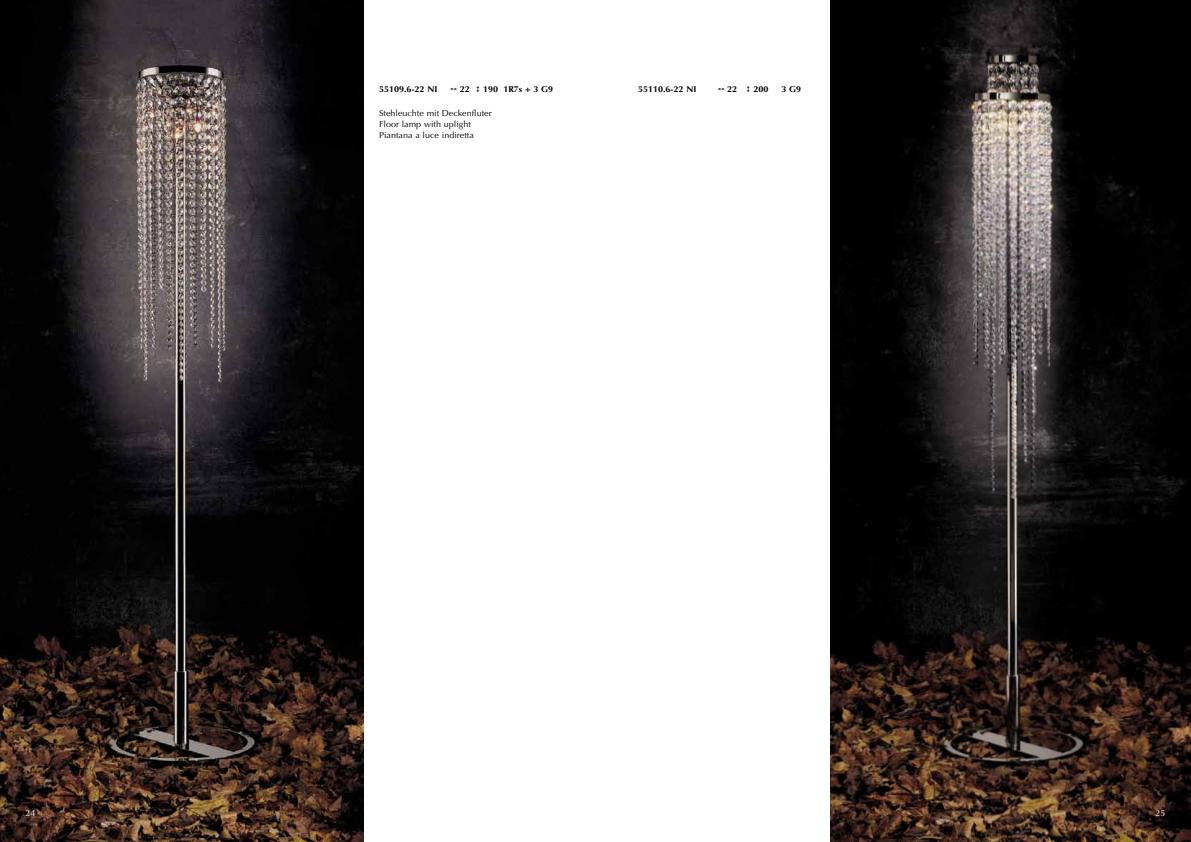
<style>
.page{position:relative;width:1191px;height:842px;background:#fff}
.page>*{position:absolute;margin:0;border:0;box-sizing:border-box;transform-origin:0 0}
.t1{font:9px "Optima";color:#fff}
.t2{font:8.6px/11px "Optima";color:#000;scale:1.05 1}
.t3{font:700 8.6px "Optima";color:#000;scale:1.05 1}
</style>
<div class="page">
<img style="left:831px;top:0;width:360px;height:842px">
<img style="left:0;top:0;width:364px;height:842px">
<p class="t1" style="left:26px;top:808px;width:12px">24</p>
<p class="t3" style="left:379px;top:84px;width:57px">55109.6-22 NI</p>
<p class="t3" style="left:460px;top:84px;width:90px">22 ✓ 190 1R7s + 3 G9</p>
<p class="t2" style="left:379px;top:108px;width:109px">Stehleuchte mit Deckenfluter<br>Floor lamp with uplight<br>Piantana a luce indiretta</p>
<p class="t3" style="left:638px;top:84px;width:57px">55110.6-22 NI</p>
<p class="t3" style="left:727px;top:84px;width:41px">22 ✓ 200</p>
<p class="t3" style="left:781px;top:84px;width:20px">3 G9</p>
<p class="t1" style="left:1155px;top:808px;width:12px">25</p>
</div>
